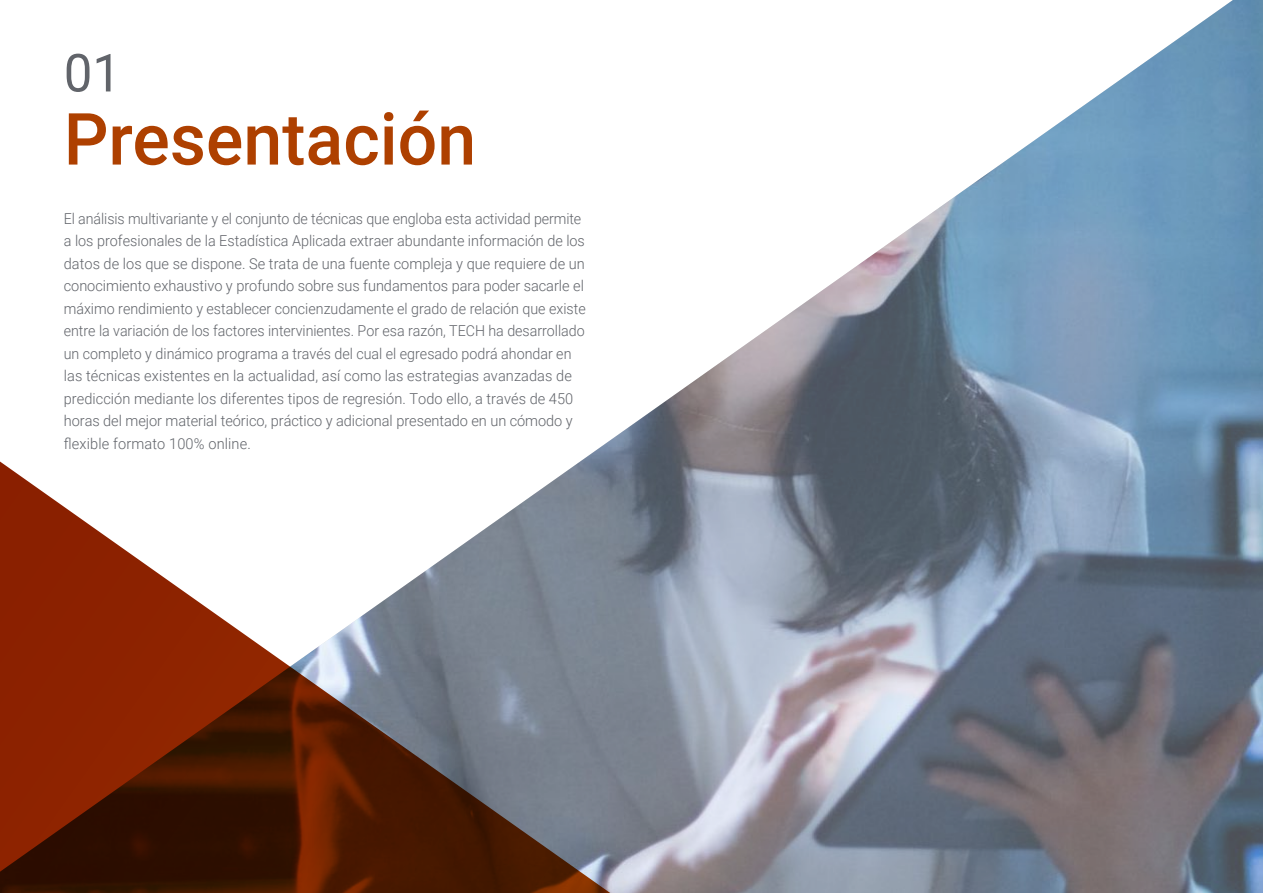
<style>
.page{position:relative;width:1263px;height:893px;background:#fff}
.page>*{position:absolute;margin:0;border:0;box-sizing:border-box;transform-origin:0 0}
.t1{font:500 72px "Roboto";color:#ae4000}
.t2{font:52.5px "Roboto";color:#61646a}
.t3{font:300 15px/22.5px "Roboto";color:#61646a;scale:.95 1}
</style>
<div class="page">
<img style="left:602px;top:0;width:661px;height:893px">
<svg style="left:0;top:446px;width:640px;height:447px"></svg>
<h2 class="t2" style="left:64px;top:36px;width:59px">01</h2>
<h1 class="t1" style="left:64px;top:89px;width:414px">Presentación</h1>
<p class="t3" style="left:64px;top:207px;width:551px">El análisis multivariante y el conjunto de técnicas que engloba esta actividad permite a los profesionales de la Estadística Aplicada extraer abundante información de los datos de los que se dispone. Se trata de una fuente compleja y que requiere de un conocimiento exhaustivo y profundo sobre sus fundamentos para poder sacarle el máximo rendimiento y establecer concienzudamente el grado de relación que existe entre la variación de los factores intervinientes. Por esa razón, TECH ha desarrollado un completo y dinámico programa a través del cual el egresado podrá ahondar en las técnicas existentes en la actualidad, así como las estrategias avanzadas de predicción mediante los diferentes tipos de regresión. Todo ello, a través de 450 horas del mejor material teórico, práctico y adicional presentado en un cómodo y flexible formato 100% online.</p>
</div>
